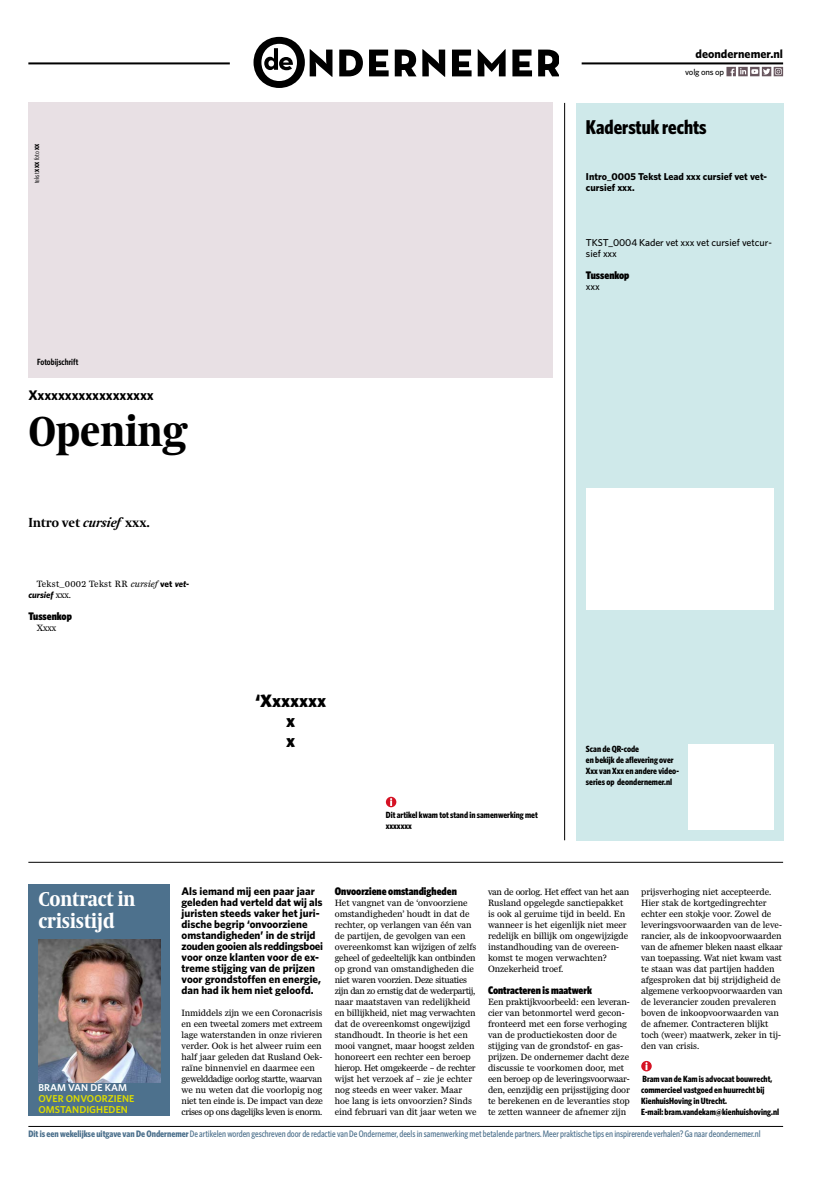
<style>
.page{position:relative;width:820px;height:1177px;background:#fff}
.page>*{position:absolute;margin:0;border:0;box-sizing:border-box;transform-origin:0 0}
.t1{font:700 42px "Coranto Headline";color:#000}
.t2{font:700 20px/22px "Coranto Headline";letter-spacing:-.005em;color:#fff}
.t3{font:700 20px "Whitney Condensed";color:#000}
.t4{font:900 18px/20px "Whitney";letter-spacing:-.01em;color:#000;text-align:center}
.t5{font:700 14px "Whitney";letter-spacing:-.01em;color:#000}
.t6{font:700 13px "Coranto";letter-spacing:-.01em;color:#000}
.t7{font:700 12px "Whitney";color:#000}
.t8{font:700 11px/11px "Whitney";color:#000}
.t9{font:900 11px "Whitney Condensed";color:#000}
.t10{font:500 10px/11px "Whitney";letter-spacing:-.01em;color:#000}
.t11{font:700 10px/11px "Whitney";color:#000}
.t12{font:600 10px/11px "Whitney";letter-spacing:.005em;color:#dcdb00}
.t13{font:600 10px "Whitney";letter-spacing:.005em;color:#fff}
.t14{font:9.4px/11px "Miller Daily Two";letter-spacing:-.005em;color:#000}
.t15{font:500 9.4px "Whitney Condensed";letter-spacing:-.005em;color:#4d718d}
.t16{font:9.4px "Miller Daily Two";letter-spacing:.025em;color:#000}
.t17{font:700 9px/11px "Whitney Condensed";color:#000}
.t18{font:600 9px "Whitney Condensed";color:#000}
.t19{font:italic 700 9px "Whitney";color:#000}
.t20{font:500 8.6px "Whitney";letter-spacing:-.02em;color:#000}
.t21{font:7px "Whitney Condensed";letter-spacing:-.005em;color:#000}
.s1{font-weight:700;font-size:6px}
.s2{font-style:italic}
.s3{font-family:"Whitney";font-weight:700;font-size:9px}
.s4{font-family:"Whitney";font-weight:700;font-style:italic;font-size:9px}
.s5{font-family:"Miller Daily Two";font-weight:400;font-style:normal;font-size:9.4px}
.s6{font-weight:700}
</style>
<div class="page">
<svg style="left:253px;top:37px;width:305px;height:51px"></svg>
<hr style="left:28px;top:62px;width:202px;height:2px;background:#000">
<hr style="left:581px;top:62px;width:201px;height:2px;background:#000">
<svg style="left:726px;top:67px;width:56px;height:9px"></svg>
<hr style="left:28px;top:1126px;width:754px;height:1px;background:#000">
<hr style="left:564px;top:103px;width:1px;height:737px;background:#000">
<hr style="left:28px;top:862px;width:754px;height:1px;background:#000">
<div style="left:575px;top:103px;width:207px;height:737px;background:#cfe9ea"></div>
<div style="left:585px;top:488px;width:187px;height:121px;background:#fff"></div>
<div style="left:687px;top:744px;width:85px;height:85px;background:#fff"></div>
<div style="left:28px;top:103px;width:525px;height:275px;background:#e8e0e4"></div>
<svg style="left:386px;top:796px;width:10px;height:11px"></svg>
<svg style="left:390px;top:798px;width:2px;height:8px"></svg>
<div style="left:28px;top:884px;width:142px;height:231px;background:#4d718d"></div>
<img style="left:38px;top:939px;width:122px;height:143px">
<svg style="left:641px;top:1060px;width:10px;height:11px"></svg>
<svg style="left:645px;top:1062px;width:2px;height:8px"></svg>
<p class="t21" style="left:32px;top:183px;width:41px;rotate:-90deg">tekst <span class="s1">XXX</span> foto <span class="s1">XX</span></p>
<p class="t7" style="left:695px;top:46px;width:89px">deondernemer.nl</p>
<p class="t20" style="left:685px;top:67px;width:40px">volg ons op</p>
<h2 class="t3" style="left:585px;top:113px;width:122px">Kaderstuk rechts</h2>
<p class="t11" style="left:585px;top:171px;width:182px">Intro_0005 Tekst Lead xxx cursief vet vet&shy;cursief xxx.</p>
<p class="t10" style="left:585px;top:237px;width:187px">TKST_0004 Kader vet xxx vet cursief vetcur&shy;sief xxx</p>
<p class="t9" style="left:585px;top:267px;width:45px">Tussenkop</p>
<p class="t10" style="left:585px;top:281px;width:15px">xxx</p>
<p class="t18" style="left:37px;top:356px;width:43px">Fotobijschrift</p>
<h3 class="t5" style="left:28px;top:385px;width:127px">Xxxxxxxxxxxxxxxxxx</h3>
<h1 class="t1" style="left:28px;top:406px;width:160px">Opening</h1>
<h3 class="t6" style="left:28px;top:514px;width:123px">Intro vet <span class="s2">cursief</span> xxx.</h3>
<p class="t16" style="left:37px;top:579px;width:154px">Tekst_0002 Tekst RR <span class="s2">cursief</span> <span class="s3">vet</span> <span class="s4">vet-</span></p>
<p class="t19" style="left:28px;top:589px;width:44px">cursief <span class="s5">xxx.</span></p>
<p class="t9" style="left:28px;top:608px;width:45px">Tussenkop</p>
<p class="t14" style="left:37px;top:622px;width:21px">Xxxx</p>
<h2 class="t2" style="left:38px;top:889px;width:98px">Contract in crisistijd</h2>
<p class="t13" style="left:38px;top:1081px;width:90px">BRAM VAN DE KAM</p>
<p class="t12" style="left:38px;top:1093px;width:97px">OVER ONVOORZIENE<br>OMSTANDIGHEDEN</p>
<h3 class="t4" style="left:255px;top:690px;width:72px">‘Xxxxxxx x<br>x</h3>
<p class="t17" style="left:386px;top:809px;width:153px">Dit artikel kwam tot stand in samenwerking met xxxxxxx</p>
<p class="t17" style="left:585px;top:743px;width:94px">Scan de QR-code<br>en bekijk de aflevering over<br>Xxx van Xxx en andere video&shy;series op deondernemer.nl</p>
<p class="t8" style="left:181px;top:885px;width:143px">Als iemand mij een paar jaar geleden had verteld dat wij als juristen steeds vaker het juri&shy;dische begrip ‘onvoorziene omstandigheden’ in de strijd zouden gooien als reddingsboei voor onze klanten voor de ex&shy;treme stijging van de prijzen voor grondstoffen en energie, dan had ik hem niet geloofd.</p>
<p class="t14" style="left:181px;top:1007px;width:143px">Inmiddels zijn we een Coronacrisis en een tweetal zomers met extreem lage waterstanden in onze rivieren verder. Ook is het alweer ruim een half jaar geleden dat Rusland Oek&shy;raïne binnenviel en daarmee een gewelddadige oorlog startte, waarvan we nu weten dat die voorlopig nog niet ten einde is. De impact van deze crises op ons dagelijks leven is enorm.</p>
<p class="t9" style="left:334px;top:883px;width:123px">Onvoorziene omstandigheden</p>
<p class="t14" style="left:334px;top:897px;width:143px">Het vangnet van de ‘onvoorziene omstandigheden’ houdt in dat de rechter, op verlangen van één van de partijen, de gevolgen van een overeenkomst kan wijzigen of zelfs geheel of gedeeltelijk kan ontbinden op grond van omstandigheden die niet waren voorzien. Deze situaties zijn dan zo ernstig dat de wederpartij, naar maatstaven van redelijkheid en billijkheid, niet mag verwachten dat de overeenkomst ongewijzigd standhoudt. In theorie is het een mooi vangnet, maar hoogst zelden honoreert een rechter een beroep hierop. Het omgekeerde – de rechter wijst het verzoek af – zie je echter nog steeds en weer vaker. Maar hoe lang is iets onvoorzien? Sinds eind februari van dit jaar weten we</p>
<p class="t14" style="left:488px;top:886px;width:143px">van de oorlog. Het effect van het aan<br>Rusland opgelegde sanctiepakket is ook al geruime tijd in beeld. En wanneer is het eigenlijk niet meer redelijk en billijk om ongewijzigde instandhouding van de overeen&shy;komst te mogen verwachten?<br>Onzekerheid troef.</p>
<p class="t9" style="left:488px;top:982px;width:105px">Contracteren is maatwerk</p>
<p class="t14" style="left:488px;top:996px;width:143px">Een praktijkvoorbeeld: een leveran&shy;cier van betonmortel werd gecon&shy;fronteerd met een forse verhoging van de productiekosten door de stijging van de grondstof- en gas&shy;prijzen. De ondernemer dacht deze discussie te voorkomen door, met een beroep op de leveringsvoorwaar&shy;den, eenzijdig een prijsstijging door te berekenen en de leveranties stop te zetten wanneer de afnemer zijn</p>
<p class="t14" style="left:641px;top:886px;width:143px">prijsverhoging niet accepteerde.<br>Hier stak de kortgedingrechter echter een stokje voor. Zowel de leveringsvoorwaarden van de leve&shy;rancier, als de inkoopvoorwaarden van de afnemer bleken naast elkaar van toepassing. Wat niet kwam vast te staan was dat partijen hadden afgesproken dat bij strijdigheid de algemene verkoopvoorwaarden van de leverancier zouden prevaleren boven de inkoopvoorwaarden van de afnemer. Contracteren blijkt toch (weer) maatwerk, zeker in tij&shy;den van crisis.</p>
<p class="t17" style="left:641px;top:1073px;width:139px">Bram van de Kam is advocaat bouwrecht, commercieel vastgoed en huurrecht bij KienhuisHoving in Utrecht.<br>E-mail: bram.vandekam@kienhuishoving.nl</p>
<p class="t15" style="left:28px;top:1128px;width:733px"><span class="s6">Dit is een wekelijkse uitgave van De Ondernemer</span> De artikelen worden geschreven door de redactie van De Ondernemer, deels in samenwerking met betalende partners. Meer praktische tips en inspirerende verhalen? Ga naar deondernemer.nl</p>
</div>
